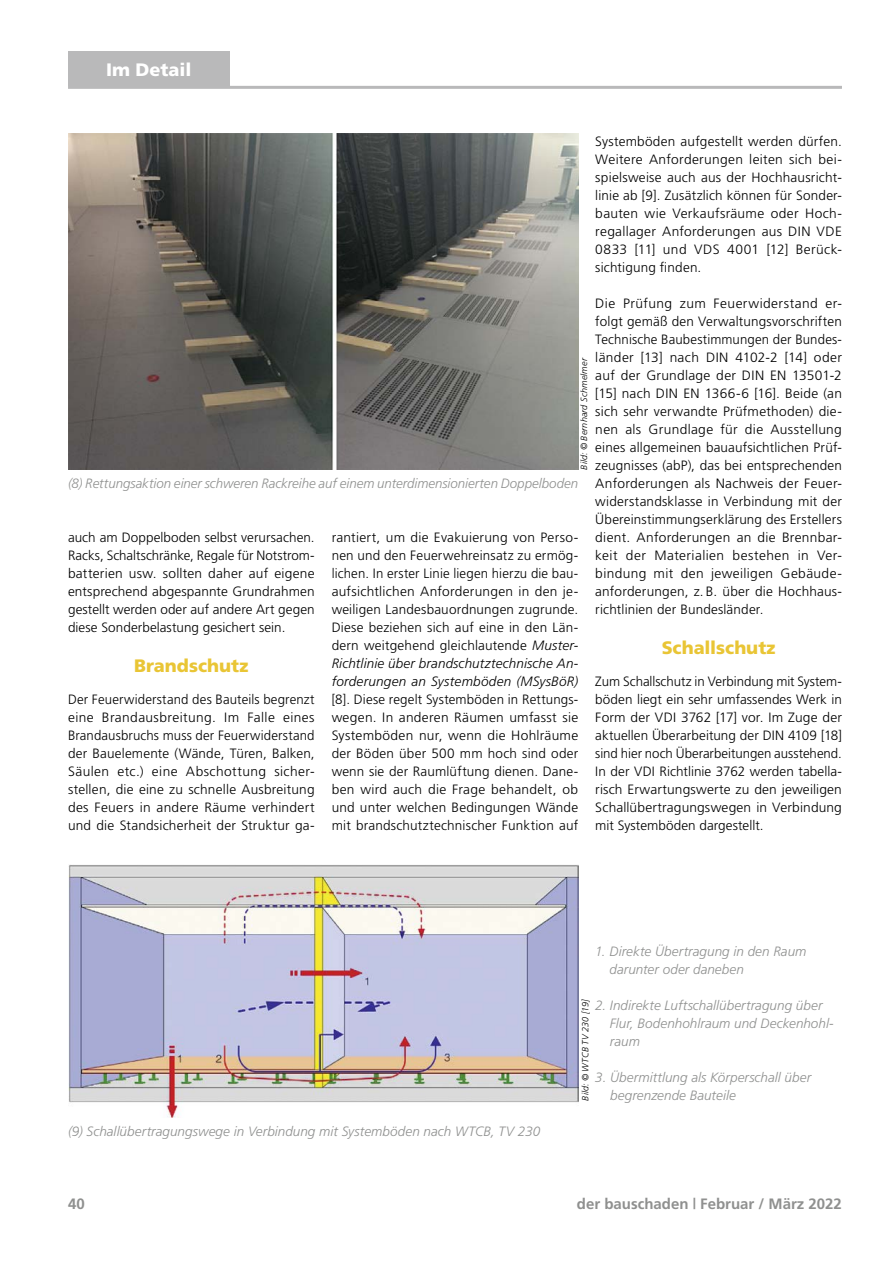
<style>
.page{position:relative;width:893px;height:1263px;background:#fff}
.page>*{position:absolute;margin:0;border:0;box-sizing:border-box;transform-origin:0 0}
.t1{font:18px "A Frutiger Black";color:#e9c535}
.t2{font:18px "A Frutiger Black";color:#fff}
.t3{font:700 15px "A Frutiger";color:#8f908f}
.t4{font:13.5px/18px "A Frutiger Light";letter-spacing:.015em;color:#000;text-align:justify}
.t5{font:italic 13.5px/18px "A Frutiger Light";color:#8f908f}
.t6{font:italic 9px "A Frutiger Light";letter-spacing:.015em;color:#000}
.s1{font-style:italic}
</style>
<div class="page">
<hr style="left:68px;top:86px;width:774px;height:3px;background:#b9b9ba">
<div style="left:68px;top:51px;width:162px;height:35px;background:#b9b9ba"></div>
<img style="left:68px;top:865px;width:510px;height:253px">
<img style="left:68px;top:134px;width:510px;height:336px">
<h1 class="t2" style="left:106px;top:57px;width:87px">Im Detail</h1>
<p class="t6" style="left:578px;top:470px;width:113px;rotate:-90deg">Bild: © Bernhard Schmelmer</p>
<p class="t5" style="left:68px;top:473px;width:512px">(8) Rettungsaktion einer schweren Rackreihe auf einem unterdimensionierten Doppelboden</p>
<p class="t4" style="left:68px;top:527px;width:248px">auch am Doppelboden selbst verursachen.<br>Racks, Schaltschränke, Regale für Notstrom&shy;batterien usw. sollten daher auf eigene entsprechend abgespannte Grundrahmen gestellt werden oder auf andere Art gegen diese Sonderbelastung gesichert sein.</p>
<h1 class="t1" style="left:134px;top:653px;width:116px">Brandschutz</h1>
<p class="t4" style="left:68px;top:689px;width:248px">Der Feuerwiderstand des Bauteils begrenzt eine Brandausbreitung. Im Falle eines Brandausbruchs muss der Feuerwiderstand der Bauelemente (Wände, Türen, Balken, Säulen etc.) eine Abschottung sicher&shy;stellen, die eine zu schnelle Ausbreitung des Feuers in andere Räume verhindert und die Standsicherheit der Struktur ga-</p>
<p class="t4" style="left:332px;top:527px;width:248px">rantiert, um die Evakuierung von Perso&shy;nen und den Feuerwehreinsatz zu ermög&shy;lichen. In erster Linie liegen hierzu die bau&shy;aufsichtlichen Anforderungen in den je&shy;weiligen Landesbauordnungen zugrunde.<br>Diese beziehen sich auf eine in den Län&shy;dern weitgehend gleichlautende <span class="s1">Muster-Richtlinie über brandschutztechnische An&shy;forderungen an Systemböden (MSysBöR)</span></p>
<p class="t4" style="left:332px;top:689px;width:248px">[8]. Diese regelt Systemböden in Rettungs&shy;wegen. In anderen Räumen umfasst sie Systemböden nur, wenn die Hohlräume der Böden über 500 mm hoch sind oder wenn sie der Raumlüftung dienen. Dane&shy;ben wird auch die Frage behandelt, ob und unter welchen Bedingungen Wände mit brandschutztechnischer Funktion auf</p>
<p class="t4" style="left:595px;top:131px;width:248px">Systemböden aufgestellt werden dürfen.<br>Weitere Anforderungen leiten sich bei&shy;spielsweise auch aus der Hochhausricht&shy;linie ab [9]. Zusätzlich können für Sonder&shy;bauten wie Verkaufsräume oder Hoch&shy;regallager Anforderungen aus DIN VDE 0833 [11] und VDS 4001 [12] Berück&shy;sichtigung finden.</p>
<p class="t4" style="left:595px;top:293px;width:248px">Die Prüfung zum Feuerwiderstand er&shy;folgt gemäß den Verwaltungsvorschriften Technische Baubestimmungen der Bundes&shy;länder [13] nach DIN 4102-2 [14] oder auf der Grundlage der DIN EN 13501-2 [15] nach DIN EN 1366-6 [16]. Beide (an sich sehr verwandte Prüfmethoden) die&shy;nen als Grundlage für die Ausstellung eines allgemeinen bauaufsichtlichen Prüf&shy;zeugnisses (abP), das bei entsprechenden Anforderungen als Nachweis der Feuer&shy;widerstandsklasse in Verbindung mit der Übereinstimmungserklärung des Erstellers dient. Anforderungen an die Brennbar&shy;keit der Materialien bestehen in Ver&shy;bindung mit den jeweiligen Gebäude&shy;anforderungen, z. B. über die Hochhaus&shy;richtlinien der Bundesländer.</p>
<h1 class="t1" style="left:662px;top:635px;width:115px">Schallschutz</h1>
<p class="t4" style="left:595px;top:671px;width:248px">Zum Schallschutz in Verbindung mit System&shy;böden liegt ein sehr umfassendes Werk in Form der VDI 3762 [17] vor. Im Zuge der aktuellen Überarbeitung der DIN 4109 [18] sind hier noch Überarbeitungen ausstehend.<br>In der VDI Richtlinie 3762 werden tabella&shy;risch Erwartungswerte zu den jeweiligen Schallübertragungswegen in Verbindung mit Systemböden dargestellt.</p>
<p class="t5" style="left:68px;top:1121px;width:474px">(9) Schallübertragungswege in Verbindung mit Systemböden nach WTCB, TV 230</p>
<p class="t5" style="left:609px;top:941px;width:198px;text-indent:-14px">1. Direkte Übertragung in den Raum darunter oder daneben</p>
<p class="t5" style="left:610px;top:995px;width:225px;text-indent:-15px">2. Indirekte Luftschallübertragung über<br>Flur, Bodenhohlraum und Deckenhohl&shy;raum</p>
<p class="t5" style="left:595px;top:1067px;width:217px">3. Übermittlung als Körperschall über</p>
<p class="t6" style="left:579px;top:1100px;width:103px;rotate:-90deg">Bild: © WTCB TV 230 [19]</p>
<p class="t5" style="left:610px;top:1085px;width:127px">begrenzende Bauteile</p>
<p class="t3" style="left:68px;top:1192px;width:18px">40</p>
<p class="t3" style="left:577px;top:1192px;width:267px">der bauschaden | Februar / März 2022</p>
</div>
